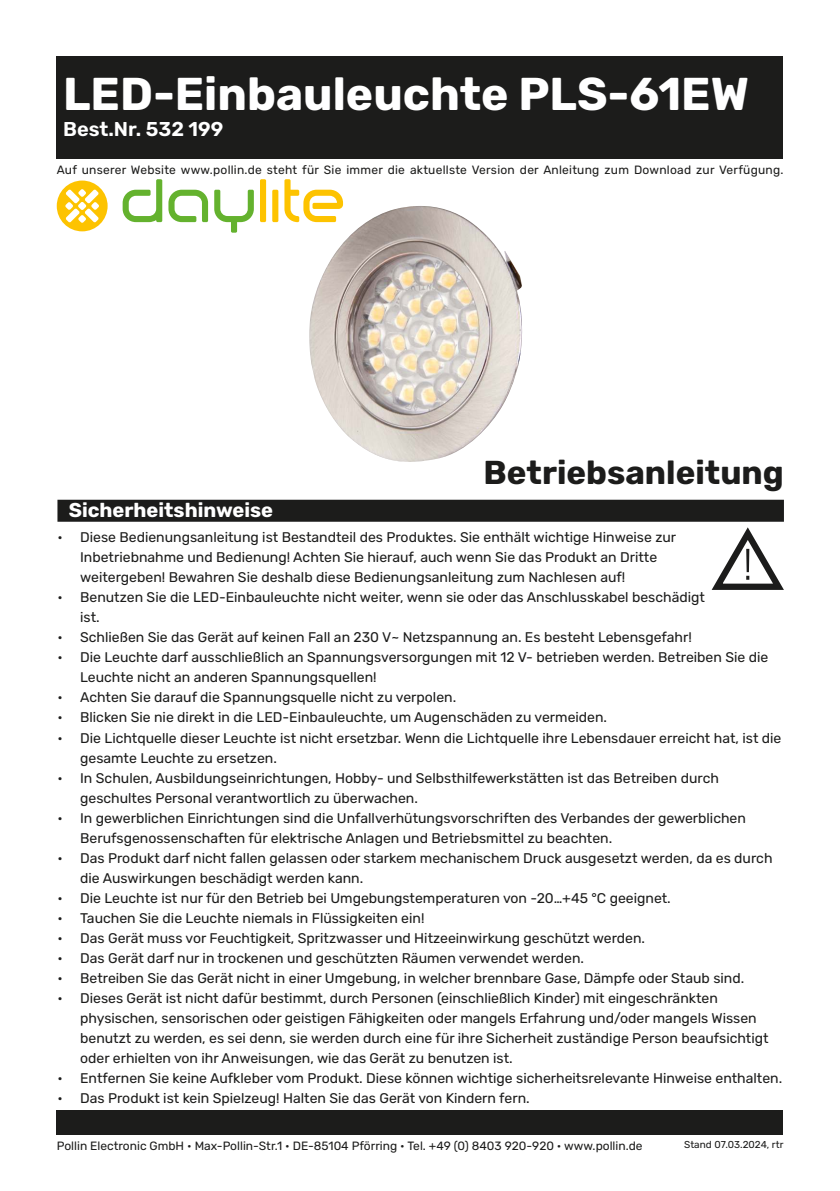
<style>
.page{position:relative;width:840px;height:1191px;background:#fff}
.page>*{position:absolute;margin:0;border:0;box-sizing:border-box;transform-origin:0 0}
.t1{font:700 46px "Rubik";color:#fff}
.t2{font:700 33px "Rubik";color:#1c1c1b}
.t3{font:700 20px "Rubik";color:#fff}
.t4{font:600 20px "Rubik";color:#fff}
.t5{font:14px/20px "Rubik";color:#1c1c1b}
.t6{font:12px "Rubik";letter-spacing:.02em;color:#1c1c1b}
.t7{font:12px "Rubik";color:#1c1c1b}
.t8{font:10px "Rubik";color:#1c1c1b}
</style>
<div class="page">
<div style="left:57px;top:1110px;width:725px;height:24px;background:#1c1c1b"></div>
<div style="left:57px;top:57px;width:725px;height:102px;background:#1c1c1b"></div>
<svg style="left:122px;top:179px;width:132px;height:54px"></svg>
<svg style="left:57px;top:180px;width:50px;height:51px"></svg>
<svg style="left:260px;top:179px;width:83px;height:43px"></svg>
<img style="left:309px;top:206px;width:213px;height:256px">
<div style="left:57px;top:500px;width:726px;height:22px;background:#1c1c1b"></div>
<svg style="left:711px;top:527px;width:73px;height:63px"></svg>
<h1 class="t1" style="left:63px;top:73px;width:687px">LED-Einbauleuchte PLS-61EW</h1>
<h3 class="t4" style="left:63px;top:120px;width:161px">Best.Nr. 532 199</h3>
<p class="t6" style="left:57px;top:163px;width:727px">Auf unserer Website www.pollin.de steht für Sie immer die aktuellste Version der Anleitung zum Download zur Verfügung.</p>
<h2 class="t2" style="left:483px;top:457px;width:302px">Betriebsanleitung</h2>
<h3 class="t3" style="left:69px;top:500px;width:206px">Sicherheitshinweise</h3>
<p class="t5" style="left:80px;top:528px;width:597px;text-indent:-23px">• Diese Bedienungsanleitung ist Bestandteil des Produktes. Sie enthält wichtige Hinweise zur<br>Inbetriebnahme und Bedienung! Achten Sie hierauf, auch wenn Sie das Produkt an Dritte weitergeben! Bewahren Sie deshalb diese Bedienungsanleitung zum Nachlesen auf!</p>
<p class="t5" style="left:80px;top:588px;width:626px;text-indent:-23px">• Benutzen Sie die LED-Einbauleuchte nicht weiter, wenn sie oder das Anschlusskabel beschädigt ist.</p>
<p class="t5" style="left:57px;top:628px;width:635px">• Schließen Sie das Gerät auf keinen Fall an 230 V~ Netzspannung an. Es besteht Lebensgefahr!</p>
<p class="t5" style="left:80px;top:648px;width:689px;text-indent:-23px">• Die Leuchte darf ausschließlich an Spannungsversorgungen mit 12 V- betrieben werden. Betreiben Sie die<br>Leuchte nicht an anderen Spannungsquellen!</p>
<p class="t5" style="left:57px;top:688px;width:400px">• Achten Sie darauf die Spannungsquelle nicht zu verpolen.</p>
<p class="t5" style="left:57px;top:708px;width:551px">• Blicken Sie nie direkt in die LED-Einbauleuchte, um Augenschäden zu vermeiden.</p>
<p class="t5" style="left:80px;top:728px;width:702px;text-indent:-23px">• Die Lichtquelle dieser Leuchte ist nicht ersetzbar. Wenn die Lichtquelle ihre Lebensdauer erreicht hat, ist die gesamte Leuchte zu ersetzen.</p>
<p class="t5" style="left:80px;top:768px;width:640px;text-indent:-23px">• In Schulen, Ausbildungseinrichtungen, Hobby- und Selbsthilfewerkstätten ist das Betreiben durch geschultes Personal verantwortlich zu überwachen.</p>
<p class="t5" style="left:80px;top:808px;width:667px;text-indent:-23px">• In gewerblichen Einrichtungen sind die Unfallverhütungsvorschriften des Verbandes der gewerblichen<br>Berufsgenossenschaften für elektrische Anlagen und Betriebsmittel zu beachten.</p>
<p class="t5" style="left:80px;top:848px;width:693px;text-indent:-23px">• Das Produkt darf nicht fallen gelassen oder starkem mechanischem Druck ausgesetzt werden, da es durch die Auswirkungen beschädigt werden kann.</p>
<p class="t5" style="left:57px;top:888px;width:614px">• Die Leuchte ist nur für den Betrieb bei Umgebungstemperaturen von -20…+45 °C geeignet.</p>
<p class="t5" style="left:57px;top:908px;width:368px">• Tauchen Sie die Leuchte niemals in Flüssigkeiten ein!</p>
<p class="t5" style="left:57px;top:928px;width:589px">• Das Gerät muss vor Feuchtigkeit, Spritzwasser und Hitzeeinwirkung geschützt werden.</p>
<p class="t5" style="left:57px;top:948px;width:527px">• Das Gerät darf nur in trockenen und geschützten Räumen verwendet werden.</p>
<p class="t5" style="left:57px;top:968px;width:688px">• Betreiben Sie das Gerät nicht in einer Umgebung, in welcher brennbare Gase, Dämpfe oder Staub sind.</p>
<p class="t5" style="left:80px;top:988px;width:689px;text-indent:-23px">• Dieses Gerät ist nicht dafür bestimmt, durch Personen (einschließlich Kinder) mit eingeschränkten physischen, sensorischen oder geistigen Fähigkeiten oder mangels Erfahrung und/oder mangels Wissen benutzt zu werden, es sei denn, sie werden durch eine für ihre Sicherheit zuständige Person beaufsichtigt oder erhielten von ihr Anweisungen, wie das Gerät zu benutzen ist.</p>
<p class="t5" style="left:57px;top:1068px;width:726px">• Entfernen Sie keine Aufkleber vom Produkt. Diese können wichtige sicherheitsrelevante Hinweise enthalten.</p>
<p class="t5" style="left:57px;top:1088px;width:473px">• Das Produkt ist kein Spielzeug! Halten Sie das Gerät von Kindern fern.</p>
<p class="t7" style="left:57px;top:1140px;width:587px">Pollin Electronic GmbH • Max-Pollin-Str.1 • DE-85104 Pförring • Tel. +49 (0) 8403 920-920 • www.pollin.de</p>
<p class="t8" style="left:683px;top:1139px;width:101px">Stand 07.03.2024, rtr</p>
</div>
